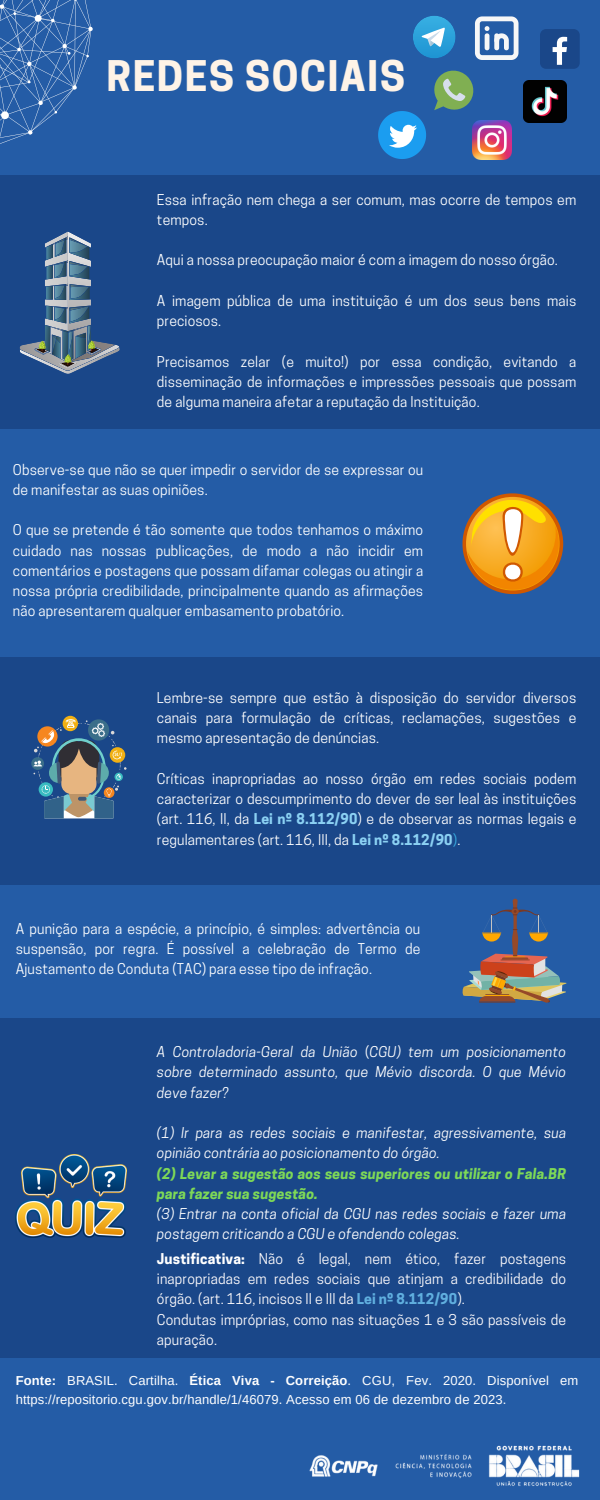
<style>
.page{position:relative;width:600px;height:1500px;background:#245ca6}
.page>*{position:absolute;margin:0;border:0;box-sizing:border-box;transform-origin:0 0}
.t1{font:700 39.7px "Cooper Hewitt";letter-spacing:.04em;color:#fef3e7}
.t2{font:14px/20.2px "Cooper Hewitt";letter-spacing:.01em;color:#fff;text-align:justify}
.t3{font:italic 14px/20.2px "Cooper Hewitt";letter-spacing:.01em;color:#fff}
.t4{font:14px/20.2px "Cooper Hewitt";letter-spacing:.01em;color:#fffcfd;text-align:justify}
.t5{font:italic 700 14px/20.2px "Cooper Hewitt";letter-spacing:.01em;color:#7ed957}
.t6{font:13px/18.8px "Arimo";letter-spacing:.01em;color:#fff}
.s1{font-weight:700;color:#8bd1f3}
.s2{color:#38b0e3}
.s3{font-style:normal}
.s4{font-weight:700;color:#fff}
.s5{font-weight:700;color:#60afdf}
.s6{font-weight:700}
</style>
<div class="page">
<img style="left:309px;top:1445px;width:271px;height:42px">
<svg style="left:0;top:16px;width:600px;height:160px"></svg>
<div style="left:0;top:657px;width:600px;height:228px;background:#1a4789"></div>
<div style="left:0;top:1018px;width:600px;height:340px;background:#1a4789"></div>
<img style="left:16px;top:1155px;width:110px;height:82px">
<svg style="left:0;top:0;width:114px;height:158px"></svg>
<div style="left:413px;top:16px;width:43px;height:42px;background:linear-gradient(to bottom,#37aee1,#1f94d3);border-radius:50%"></div>
<svg style="left:422px;top:28px;width:23px;height:19px"></svg>
<svg style="left:475px;top:16px;width:43px;height:44px"></svg>
<div style="left:540px;top:29px;width:40px;height:40px;background:#1a4789;border-radius:6px"></div>
<svg style="left:553px;top:37px;width:14px;height:28px"></svg>
<svg style="left:433px;top:69px;width:42px;height:42px"></svg>
<img style="left:523px;top:80px;width:43px;height:43px">
<svg style="left:378px;top:111px;width:48px;height:48px"></svg>
<img style="left:473px;top:120px;width:39px;height:39px">
<div style="left:0;top:176px;width:600px;height:253px;background:#1a4789"></div>
<svg style="left:20px;top:231px;width:100px;height:143px"></svg>
<svg style="left:462px;top:493px;width:102px;height:101px"></svg>
<svg style="left:31px;top:757px;width:13px;height:13px"></svg>
<div style="left:63px;top:716px;width:15px;height:15px;background:#f1b013;border-radius:50%"></div>
<svg style="left:33px;top:719px;width:94px;height:99px"></svg>
<svg style="left:462px;top:899px;width:104px;height:104px"></svg>
<p class="t1" style="left:106px;top:61px;width:300px">REDES SOCIAIS</p>
<p class="t2" style="left:157px;top:191px;width:421px">Essa infração nem chega a ser comum, mas ocorre de tempos em tempos.</p>
<p class="t2" style="left:157px;top:252px;width:402px">Aqui a nossa preocupação maior é com a imagem do nosso órgão.</p>
<p class="t2" style="left:157px;top:292px;width:421px">A imagem pública de uma instituição é um dos seus bens mais preciosos.</p>
<p class="t2" style="left:157px;top:353px;width:421px">Precisamos zelar (e muito!) por essa condição, evitando a disseminação de informações e impressões pessoais que possam de alguma maneira afetar a reputação da Instituição.</p>
<p class="t2" style="left:13px;top:461px;width:412px">Observe-se que não se quer impedir o servidor de se expressar ou de manifestar as suas opiniões.</p>
<p class="t2" style="left:13px;top:522px;width:412px">O que se pretende é tão somente que todos tenhamos o máximo cuidado nas nossas publicações, de modo a não incidir em comentários e postagens que possam difamar colegas ou atingir a nossa própria credibilidade, principalmente quando as afirmações não apresentarem qualquer embasamento probatório.</p>
<p class="t2" style="left:157px;top:689px;width:421px">Lembre-se sempre que estão à disposição do servidor diversos canais para formulação de críticas, reclamações, sugestões e mesmo apresentação de denúncias.</p>
<p class="t2" style="left:157px;top:770px;width:421px">Críticas inapropriadas ao nosso órgão em redes sociais podem caracterizar o descumprimento do dever de ser leal às instituições (art. 116, II, da <span class="s1">Lei nº 8.112/90</span>) e de observar as normas legais e regulamentares (art. 116, III, da <span class="s1">Lei nº 8.112/90</span><span class="s2">)</span>.</p>
<p class="t2" style="left:16px;top:920px;width:406px">A punição para a espécie, a princípio, é simples: advertência ou suspensão, por regra. É possível a celebração de Termo de Ajustamento de Conduta (TAC) para esse tipo de infração.</p>
<p class="t3" style="left:157px;top:1044px;width:411px;text-align:justify">A Controladoria-Geral da União <span class="s3">(</span>CGU) tem um posicionamento sobre determinado assunto, que Mévio discorda. O que Mévio deve fazer?</p>
<p class="t3" style="left:157px;top:1125px;width:411px">(1) Ir para as redes sociais e manifestar, agressivamente, sua opinião contrária ao posicionamento do órgão.</p>
<p class="t5" style="left:157px;top:1165px;width:411px">(2) Levar a sugestão aos seus superiores ou utilizar o Fala.BR para fazer sua sugestão.</p>
<p class="t3" style="left:157px;top:1206px;width:411px">(3) Entrar na conta oficial da CGU nas redes sociais e fazer uma postagem criticando a CGU e ofendendo colegas.</p>
<p class="t4" style="left:157px;top:1250px;width:411px"><span class="s4">Justificativa:</span> Não é legal, nem ético, fazer postagens inapropriadas em redes sociais que atinjam a credibilidade do órgão. (art. 116, incisos II e III da <span class="s5">Lei nº 8.112/90</span>).</p>
<p class="t4" style="left:157px;top:1311px;width:411px">Condutas impróprias, como nas situações 1 e 3 são passíveis de apuração.</p>
<p class="t6" style="left:16px;top:1371px;width:564px"><span class="s6">Fonte:</span> BRASIL. Cartilha. <span class="s6">Ética Viva - Correição</span>. CGU, Fev. 2020. Disponível em https://repositorio.cgu.gov.br/handle/1/46079. Acesso em 06 de dezembro de 2023.</p>
</div>
